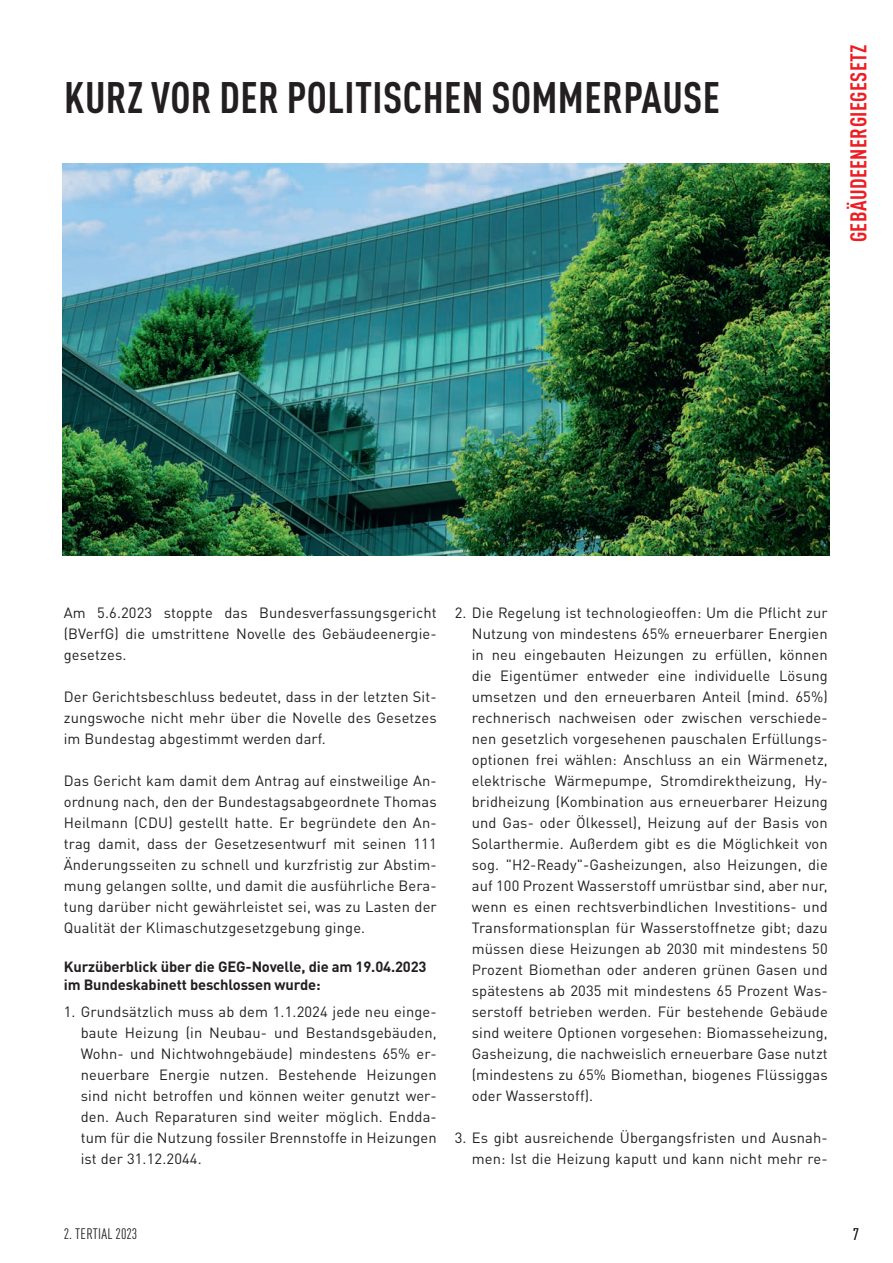
<style>
.page{position:relative;width:893px;height:1263px;background:#fff}
.page>*{position:absolute;margin:0;border:0;box-sizing:border-box;transform-origin:0 0}
.Introtext{font:700 condensed 43.5px "DIN Pro";letter-spacing:.01em;color:#231f20}
.Überschriften{font:700 condensed 22.5px "DIN Pro";letter-spacing:.02em;color:#ee1d23}
.t1{font:condensed 16.5px "DIN Pro";color:#231f20}
.t2{font:condensed 15px "DIN Pro";letter-spacing:.02em;color:#231f20}
.Grundtext{font:14.7px/21px "DIN Pro";letter-spacing:.01em;color:#231f20;text-align:justify}
.Introtext-2{font:700 14.7px/18px "DIN Pro";letter-spacing:-.01em;color:#231f20}
</style>
<div class="page">
<img style="left:63px;top:164px;width:766px;height:391px">
<p class="Introtext" style="left:64px;top:65px;width:657px">KURZ VOR DER POLITISCHEN SOMMERPAUSE</p>
<p class="Überschriften" style="left:841px;top:242px;width:200px;rotate:-90deg">GEBÄUDEENERGIEGESETZ</p>
<p class="Grundtext" style="left:64px;top:601px;width:374px">Am 5.6.2023 stoppte das Bundesverfassungsgericht (BVerfG) die umstrittene Novelle des Gebäudeenergie&shy;gesetzes.</p>
<p class="Grundtext" style="left:64px;top:685px;width:374px">Der Gerichtsbeschluss bedeutet, dass in der letzten Sit&shy;zungswoche nicht mehr über die Novelle des Gesetzes im Bundestag abgestimmt werden darf.</p>
<p class="Grundtext" style="left:64px;top:769px;width:374px">Das Gericht kam damit dem Antrag auf einstweilige An&shy;ordnung nach, den der Bundestagsabgeordnete Thomas Heilmann (CDU) gestellt hatte. Er begründete den An&shy;trag damit, dass der Gesetzesentwurf mit seinen 111<br>Änderungsseiten zu schnell und kurzfristig zur Abstim&shy;mung gelangen sollte, und damit die ausführliche Bera&shy;tung darüber nicht gewährleistet sei, was zu Lasten der Qualität der Klimaschutzgesetzgebung ginge.</p>
<p class="Introtext-2" style="left:64px;top:956px;width:364px">Kurzüberblick über die GEG-Novelle, die am 19.04.2023 im Bundeskabinett beschlossen wurde:</p>
<p class="Grundtext" style="left:81px;top:1000px;width:357px;text-indent:-17px">1. Grundsätzlich muss ab dem 1.1.2024 jede neu einge&shy;baute Heizung (in Neubau- und Bestandsgebäuden, Wohn- und Nichtwohngebäude) mindestens 65% er&shy;neuerbare Energie nutzen. Bestehende Heizungen sind nicht betroffen und können weiter genutzt wer&shy;den. Auch Reparaturen sind weiter möglich. Endda&shy;tum für die Nutzung fossiler Brennstoffe in Heizungen ist der 31.12.2044.</p>
<p class="Grundtext" style="left:472px;top:601px;width:357px;text-indent:-17px">2. Die Regelung ist technologieoffen: Um die Pflicht zur Nutzung von mindestens 65% erneuerbarer Energien in neu eingebauten Heizungen zu erfüllen, können die Eigentümer entweder eine individuelle Lösung umsetzen und den erneuerbaren Anteil (mind. 65%) rechnerisch nachweisen oder zwischen verschiede&shy;nen gesetzlich vorgesehenen pauschalen Erfüllungs&shy;optionen frei wählen: Anschluss an ein Wärmenetz, elektrische Wärmepumpe, Stromdirektheizung, Hy&shy;bridheizung (Kombination aus erneuerbarer Heizung und Gas- oder Ölkessel), Heizung auf der Basis von Solarthermie. Außerdem gibt es die Möglichkeit von sog. "H2-Ready"-Gasheizungen, also Heizungen, die auf 100 Prozent Wasserstoff umrüstbar sind, aber nur, wenn es einen rechtsverbindlichen Investitions- und Transformationsplan für Wasserstoffnetze gibt; dazu müssen diese Heizungen ab 2030 mit mindestens 50<br>Prozent Biomethan oder anderen grünen Gasen und spätestens ab 2035 mit mindestens 65 Prozent Was&shy;serstoff betrieben werden. Für bestehende Gebäude sind weitere Optionen vorgesehen: Biomasseheizung, Gasheizung, die nachweislich erneuerbare Gase nutzt (mindestens zu 65% Biomethan, biogenes Flüssiggas oder Wasserstoff).</p>
<p class="Grundtext" style="left:455px;top:1126px;width:374px;text-align:right">3. Es gibt ausreichende Übergangsfristen und Ausnah&shy;men: Ist die Heizung kaputt und kann nicht mehr re-</p>
<p class="t2" style="left:64px;top:1222px;width:75px">2. TERTIAL 2023</p>
<p class="t1" style="left:853px;top:1222px;width:7px">7</p>
</div>
